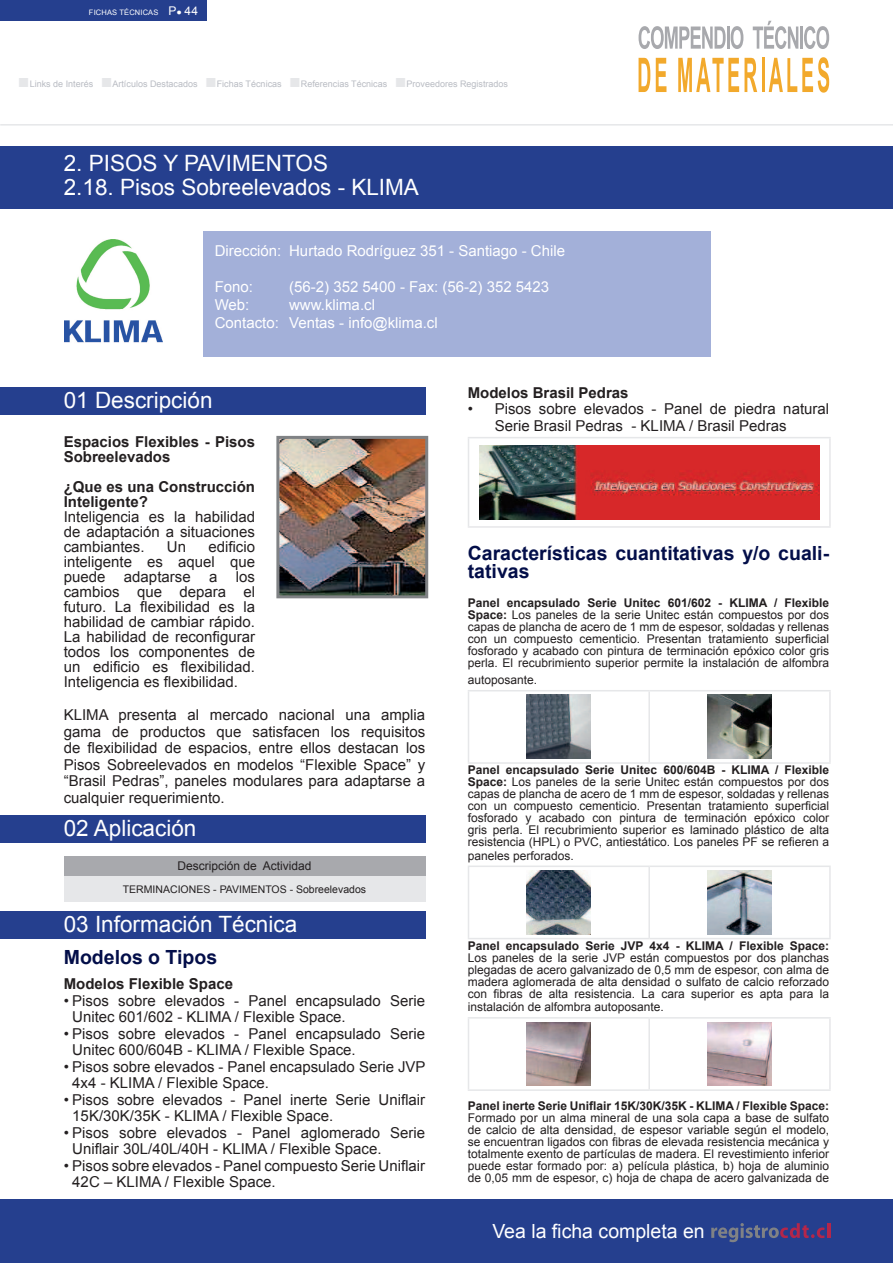
<style>
.page{position:relative;width:893px;height:1263px;background:#fff}
.page>*{position:absolute;margin:0;border:0;box-sizing:border-box;transform-origin:0 0}
.t1{font:22.5px/24px "Arial";color:#fff}
.t2{font:700 19.5px/18px "Arial";color:#030e49}
.t3{font:19.5px "Arial";color:#fff}
.t4{font:15px/16.5px "Arial";color:#231f20}
.t5{font:15px/18px "Arial";color:#fff}
.t6{font:700 15px/15px "Arial";color:#231f20}
.t7{font:12px/12px "Arial";color:#231f20;text-align:justify}
.t8{font:700 12px "Arial";color:#231f20}
.t9{font:12px "Arial";color:#fff}
.t10{font:10.5px "Arial";color:#231f20}
.t11{font:9px "Arial";color:#b9bcc3}
.t12{font:7.5px "Arial";letter-spacing:.02em;color:#fff}
.s1{font-size:9px}
.s2{font-size:19.5px;color:#e6e7e9}
.s3{font-weight:700}
</style>
<div class="page">
<div style="left:0;top:1199px;width:893px;height:64px;background:#253f8e"></div>
<div style="left:0;top:0;width:206px;height:21px;background:#253f8e"></div>
<svg style="left:639px;top:26px;width:104px;height:23px"></svg>
<svg style="left:753px;top:21px;width:45px;height:28px"></svg>
<hr style="left:800px;top:27px;width:3px;height:22px;background:#a8a9ad">
<svg style="left:804px;top:26px;width:25px;height:23px"></svg>
<svg style="left:639px;top:58px;width:11px;height:34px"></svg>
<svg style="left:656px;top:58px;width:10px;height:34px"></svg>
<svg style="left:678px;top:58px;width:79px;height:34px"></svg>
<hr style="left:762px;top:58px;width:2px;height:34px;background:#f2a92c">
<svg style="left:769px;top:57px;width:60px;height:36px"></svg>
<hr style="left:0;top:124px;width:893px;height:2px;background:#e6e7e9">
<svg style="left:711px;top:1223px;width:114px;height:19px"></svg>
<hr style="left:827px;top:1223px;width:3px;height:15px;background:#b4264a">
<div style="left:0;top:147px;width:893px;height:62px;background:#253f8e"></div>
<hr style="left:468px;top:437px;width:363px;height:1px;background:#e6e7e9">
<hr style="left:468px;top:438px;width:1px;height:88px;background:#e6e7e9">
<hr style="left:829px;top:438px;width:2px;height:88px;background:#e6e7e9">
<hr style="left:468px;top:526px;width:363px;height:2px;background:#e6e7e9">
<img style="left:479px;top:445px;width:340px;height:74px">
<hr style="left:468px;top:690px;width:181px;height:1px;background:#e6e7e9">
<hr style="left:468px;top:691px;width:1px;height:71px;background:#e6e7e9">
<hr style="left:649px;top:690px;width:182px;height:1px;background:#e6e7e9">
<hr style="left:648px;top:691px;width:2px;height:71px;background:#e6e7e9">
<hr style="left:829px;top:691px;width:2px;height:71px;background:#e6e7e9">
<hr style="left:468px;top:762px;width:181px;height:2px;background:#e6e7e9">
<hr style="left:649px;top:762px;width:182px;height:2px;background:#e6e7e9">
<img style="left:527px;top:695px;width:64px;height:64px">
<img style="left:708px;top:695px;width:63px;height:64px">
<hr style="left:468px;top:865px;width:181px;height:2px;background:#e6e7e9">
<hr style="left:468px;top:867px;width:1px;height:71px;background:#e6e7e9">
<hr style="left:649px;top:865px;width:182px;height:2px;background:#e6e7e9">
<hr style="left:648px;top:867px;width:2px;height:71px;background:#e6e7e9">
<hr style="left:829px;top:867px;width:2px;height:71px;background:#e6e7e9">
<hr style="left:468px;top:938px;width:181px;height:1px;background:#e6e7e9">
<hr style="left:649px;top:938px;width:182px;height:1px;background:#e6e7e9">
<img style="left:527px;top:870px;width:64px;height:64px">
<img style="left:708px;top:870px;width:63px;height:64px">
<hr style="left:468px;top:1017px;width:181px;height:1px;background:#e6e7e9">
<hr style="left:468px;top:1018px;width:1px;height:71px;background:#e6e7e9">
<hr style="left:649px;top:1017px;width:182px;height:1px;background:#e6e7e9">
<hr style="left:648px;top:1018px;width:2px;height:71px;background:#e6e7e9">
<hr style="left:829px;top:1018px;width:2px;height:71px;background:#e6e7e9">
<hr style="left:468px;top:1089px;width:181px;height:2px;background:#e6e7e9">
<hr style="left:649px;top:1089px;width:182px;height:2px;background:#e6e7e9">
<img style="left:527px;top:1022px;width:64px;height:64px">
<img style="left:708px;top:1022px;width:63px;height:64px">
<div style="left:0;top:387px;width:425px;height:28px;background:#253f8e"></div>
<div style="left:64px;top:856px;width:361px;height:20px;background:#a8a9ad"></div>
<div style="left:64px;top:876px;width:361px;height:26px;background:#e6e7e9"></div>
<div style="left:0;top:815px;width:425px;height:28px;background:#253f8e"></div>
<div style="left:0;top:911px;width:425px;height:28px;background:#253f8e"></div>
<div style="left:203px;top:231px;width:508px;height:125px;background:#a3b0d9"></div>
<img style="left:280px;top:440px;width:144px;height:154px">
<div style="left:276px;top:436px;width:152px;height:162px;border:3px solid #808285"></div>
<img style="left:65px;top:239px;width:97px;height:104px">
<p class="t12" style="left:89px;top:7px;width:66px">FICHAS TÉCNICAS</p>
<p class="t9" style="left:169px;top:3px;width:31px">P<span class="s1">●</span> 44</p>
<p class="t11" style="left:18px;top:78px;width:492px"><span class="s2">■</span>Links de I nterés <span class="s2">■</span>Artículos Destacados <span class="s2">■</span>Fichas Técnicas <span class="s2">■</span>Referencias Técnicas <span class="s2">■</span>Proveedores Registrados</p>
<h1 class="t1" style="left:64px;top:151px;width:54px">2. PISOS</h1>
<h1 class="t1" style="left:64px;top:151px;width:357px;text-indent:100px">Y PAVI MENTOS<br>2.18. Pisos Sobreelevados - KLI MA</h1>
<p class="t5" style="left:215px;top:242px;width:68px">Dirección:</p>
<p class="t5" style="left:215px;top:278px;width:66px">Fono:<br>Web:<br>Contacto:</p>
<p class="t5" style="left:289px;top:242px;width:277px">Hurtado Rodríguez 351 - Santiago - Chile</p>
<p class="t5" style="left:289px;top:278px;width:262px">(56-2) 352 5400 - Fax: (56-2) 352 5423 www.klima.cl<br>Ventas - info@klima.cl</p>
<h1 class="t1" style="left:64px;top:388px;width:150px">01 Descripción</h1>
<p class="t6" style="left:64px;top:434px;width:193px">Espacios Flexibles - Pisos<br>Sobreelevados</p>
<p class="t6" style="left:64px;top:479px;width:193px">¿Que es una Construcción<br>Inteligente?</p>
<p class="t4" style="left:64px;top:509px;width:193px;line-height:15px;text-align:justify">I nteligencia es la habilidad de adaptación a situaciones cambiantes.</p>
<p class="t4" style="left:64px;top:539px;width:193px;line-height:15px;text-align:justify;text-indent:145px">edificio inteligente es aquel que puede adaptarse a los cambios que depara el futuro. La flexibilidad es la habilidad de cambiar rápido.<br>La habilidad de reconfigurar todos los componentes de un edificio es flexibilidad.<br>I nteligencia es flexibilidad.</p>
<p class="t4" style="left:64px;top:707px;width:363px;text-align:justify">KLI MA presenta al mercado nacional una amplia gama de productos que satisfacen los requisitos de flexibilidad de espacios, entre ellos destacan los Pisos Sobreelevados en modelos “Flexible Space” y “Brasil Pedras”, paneles modulares para adaptarse a cualquier requerimiento.</p>
<p class="t4" style="left:167px;top:538px;width:21px">Un</p>
<h1 class="t1" style="left:64px;top:816px;width:134px">02 Aplicación</h1>
<p class="t7" style="left:177px;top:860px;width:136px">Descripción de Actividad</p>
<p class="t10" style="left:123px;top:882px;width:151px">TERMI NACIONES - PAVI MENTOS</p>
<p class="t10" style="left:290px;top:882px;width:78px">- Sobreelevados</p>
<h1 class="t1" style="left:64px;top:912px;width:235px">03 I nformación Técnica</h1>
<h2 class="t2" style="left:64px;top:949px;width:155px">Modelos o Tipos</h2>
<p class="t6" style="left:64px;top:977px;width:171px">Modelos Flexible Space</p>
<p class="t4" style="left:72px;top:992px;width:354px;text-indent:-9px">• Pisos sobre elevados - Panel encapsulado Serie<br>Unitec 601/602 - KLI MA / Flexible Space.</p>
<p class="t4" style="left:72px;top:1025px;width:354px;text-indent:-9px">• Pisos sobre elevados - Panel encapsulado Serie<br>Unitec 600/604B - KLI MA / Flexible Space.</p>
<p class="t4" style="left:72px;top:1058px;width:355px;text-indent:-9px">• Pisos sobre elevados - Panel encapsulado Serie JVP<br>4x4 - KLI MA / Flexible Space.</p>
<p class="t4" style="left:72px;top:1091px;width:355px;text-indent:-9px">• Pisos sobre elevados - Panel inerte Serie Uniflair<br>15K/30K/35K - KLI MA / Flexible Space.</p>
<p class="t4" style="left:72px;top:1124px;width:354px;text-indent:-9px">• Pisos sobre elevados - Panel aglomerado Serie<br>Uniflair 30L/40L/40H - KLI MA / Flexible Space.</p>
<p class="t4" style="left:72px;top:1157px;width:355px;text-indent:-9px">• Pisos sobre elevados - Panel compuesto Serie Uniflair<br>42C – KLI MA / Flexible Space.</p>
<p class="t6" style="left:468px;top:386px;width:162px">Modelos Brasil Pedras</p>
<p class="t4" style="left:495px;top:401px;width:336px;text-indent:-27px">• Pisos sobre elevados - Panel de piedra natural<br>Serie Brasil Pedras - KLI MA / Brasil Pedras</p>
<h2 class="t2" style="left:468px;top:545px;width:363px">Características cuantitativas y/o cuali&shy;tativas</h2>
<p class="t7" style="left:468px;top:597px;width:363px"><span class="s3">Panel encapsulado Serie Unitec 601/602 - KLIMA / Flexible Space:</span> Los paneles de la serie Unitec están compuestos por dos capas de plancha de acero de 1 mm de espesor, soldadas y rellenas con un compuesto cementicio. Presentan tratamiento superficial fosforado y acabado con pintura de terminación epóxico color gris perla. El recubrimiento superior permite la instalación de alfombra</p>
<p class="t7" style="left:468px;top:674px;width:71px">autoposante.</p>
<p class="t7" style="left:468px;top:764px;width:363px"><span class="s3">Panel encapsulado Serie Unitec 600/604B - KLIMA / Flexible Space:</span> Los paneles de la serie Unitec están compuestos por dos capas de plancha de acero de 1 mm de espesor, soldadas y rellenas con un compuesto cementicio. Presentan tratamiento superficial fosforado y acabado con pintura de terminación epóxico color gris perla. El recubrimiento superior es laminado plástico de alta resistencia (HPL) o PVC, antiestático. Los paneles PF se refieren a</p>
<p class="t7" style="left:468px;top:849px;width:108px">paneles perforados.</p>
<p class="t8" style="left:468px;top:937px;width:363px">Panel encapsulado Serie JVP 4x4 - KLIMA / Flexible Space:</p>
<p class="t7" style="left:468px;top:951px;width:363px">Los paneles de la serie JVP están compuestos por dos planchas plegadas de acero galvanizado de 0,5 mm de espesor, con alma de madera aglomerada de alta densidad o sulfato de calcio reforzado con fibras de alta resistencia. La cara superior es apta para la</p>
<p class="t7" style="left:468px;top:1001px;width:198px">instalación de alfombra autoposante.</p>
<p class="t8" style="left:468px;top:1097px;width:363px">Panel inerte Serie Uniflair 15K/30K/35K - KLIMA / Flexible Space:</p>
<p class="t7" style="left:468px;top:1111px;width:363px">Formado por un alma mineral de una sola capa a base de sulfato de calcio de alta densidad, de espesor variable según el modelo, se encuentran ligados con fibras de elevada resistencia mecánica y totalmente exento de partículas de madera. El revestimiento inferior puede estar formado por: a) película plástica, b) hoja de aluminio de 0,05 mm de espesor, c) hoja de chapa de acero galvanizada de</p>
<h2 class="t3" style="left:492px;top:1218px;width:214px">Vea la ficha completa en</h2>
</div>
